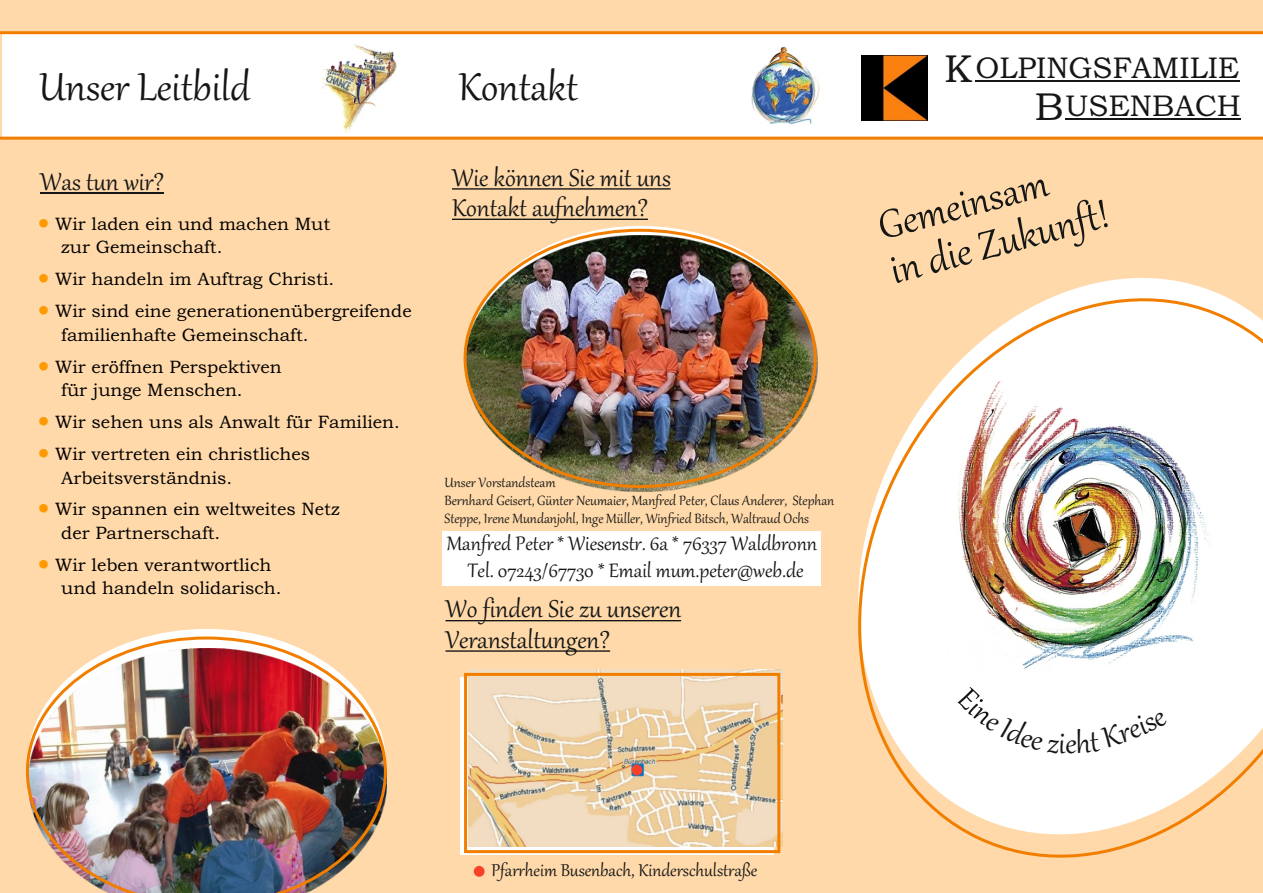
<style>
.page{position:relative;width:1263px;height:893px;background:#ffd9a9}
.page>*{position:absolute;margin:0;border:0;box-sizing:border-box;transform-origin:0 0}
.t1{font:48px/45.6px "Gabriola";color:#151616}
.t2{font:36px "Gabriola";color:#151616}
.t3{font:30px/30.3px "Gabriola";color:#151616}
.t4{font:30px/37.8px "Bookman Old Style";color:#151616;text-align:right}
.t5{font:24px/26.5px "Gabriola";color:#151616;text-align:center}
.t6{font:24px "Symbol";color:#f90}
.t7{font:21px "Gabriola";color:#151616}
.t8{font:18px/31.3px "Bookman Old Style";color:#000}
.t9{font:16.5px/18.1px "Gabriola";color:#151616}
.s1{font-size:39px}
</style>
<div class="page">
<div style="left:2px;top:32px;width:1261px;height:106px;background:#fff"></div>
<svg style="left:0;top:136px;width:1263px;height:4px;background:#f59a37"></svg>
<svg style="left:0;top:31px;width:1263px;height:4px;background:#f59b3a"></svg>
<hr style="left:975px;top:80px;width:264px;height:2px;background:#151616">
<hr style="left:1065px;top:118px;width:176px;height:2px;background:#151616">
<img style="left:861px;top:55px;width:67px;height:66px">
<img style="left:321px;top:44px;width:76px;height:89px">
<img style="left:751px;top:46px;width:69px;height:79px">
<hr style="left:40px;top:193px;width:124px;height:1px;background:#151616">
<svg style="left:150px;top:629px;width:114px;height:7px"></svg>
<img style="left:26px;top:636px;width:361px;height:257px">
<hr style="left:452px;top:188px;width:219px;height:2px;background:#151616">
<hr style="left:452px;top:219px;width:196px;height:1px;background:#151616">
<div style="left:442px;top:531px;width:378px;height:55px;background:#fff"></div>
<hr style="left:445px;top:620px;width:236px;height:1px;background:#151616">
<hr style="left:445px;top:650px;width:165px;height:2px;background:#151616">
<svg style="left:461px;top:677px;width:313px;height:178px;background:#fefcf9"></svg>
<img style="left:468px;top:670px;width:314px;height:177px">
<div style="left:464px;top:673px;width:316px;height:180px;border:3px solid #f27e00"></div>
<div style="left:631px;top:764px;width:11px;height:11px;background:#f94028;border-radius:50%"></div>
<div style="left:474px;top:866px;width:11px;height:11px;background:#f94028;border-radius:50%"></div>
<img style="left:465px;top:236px;width:352px;height:256px">
<img style="left:858px;top:278px;width:405px;height:580px">
<div style="left:956px;top:686px;width:110px;height:68px;background:#fff"></div>
<div style="left:1077px;top:711px;width:91px;height:42px;background:#fff"></div>
<h1 class="t1" style="left:39px;top:68px;width:213px">Unser Leitbild</h1>
<h1 class="t1" style="left:458px;top:68px;width:121px">Kontakt</h1>
<h3 class="t3" style="left:40px;top:169px;width:125px">Was tun wir?</h3>
<h3 class="t3" style="left:452px;top:165px;width:220px">Wie können Sie mit uns<br>Kontakt aufnehmen?</h3>
<p class="t8" style="left:61px;top:213px;width:271px;line-height:23.7px;text-indent:-6px">Wir laden ein und machen Mut zur Gemeinschaft.</p>
<p class="t8" style="left:55px;top:264px;width:358px;line-height:32.7px">Wir handeln im Auftrag Christi.<br>Wir sind eine generationenübergreifende</p>
<p class="t8" style="left:55px;top:321px;width:255px;text-indent:6px">familienhafte Gemeinschaft.<br>Wir eröffnen Perspektiven</p>
<p class="t8" style="left:55px;top:376px;width:346px;line-height:32px;text-indent:6px">für junge Menschen.<br>Wir sehen uns als Anwalt für Familien.<br>Wir vertreten ein christliches</p>
<p class="t8" style="left:55px;top:464px;width:286px;text-indent:6px">Arbeitsverständnis.<br>Wir spannen ein weltweites Netz</p>
<p class="t8" style="left:55px;top:519px;width:217px;text-indent:6px">der Partnerschaft.<br>Wir leben verantwortlich</p>
<p class="t8" style="left:61px;top:574px;width:222px">und handeln solidarisch.</p>
<h3 class="t6" style="left:38px;top:213px;width:13px">•</h3>
<h3 class="t6" style="left:38px;top:356px;width:13px">•</h3>
<p class="t9" style="left:445px;top:475px;width:391px">Unser Vorstandsteam<br>Bernhard Geisert, Günter Neumaier, Manfred Peter, Claus Anderer, Stephan<br>Steppe, Irene Mundanjohl, Inge Müller, Winfried Bitsch, Waltraud Ochs</p>
<h3 class="t5" style="left:447px;top:532px;width:372px">Manfred Peter * Wiesenstr. 6a * 76337 Waldbronn<br>Tel. 07243/67730 * Email mum.peter@web.de</h3>
<h3 class="t3" style="left:445px;top:597px;width:237px">Wo finden Sie zu unseren<br>Veranstaltungen?</h3>
<h3 class="t6" style="left:38px;top:499px;width:13px">•</h3>
<h3 class="t6" style="left:38px;top:554px;width:13px">•</h3>
<h3 class="t4" style="left:944px;top:51px;width:298px"><span class="s1">K</span> OLPINGSFAMILIE<br><span class="s1">B</span>USENBACH</h3>
<h1 class="t1" style="left:874px;top:209px;width:227px;rotate:-15deg">Gemeinsam<br>in die Zukunft!</h1>
<h2 class="t2" style="left:1065px;top:729px;width:13px">e</h2>
<p class="t7" style="left:491px;top:861px;width:267px">Pfarrheim Busenbach, Kinderschulstraße</p>
</div>
